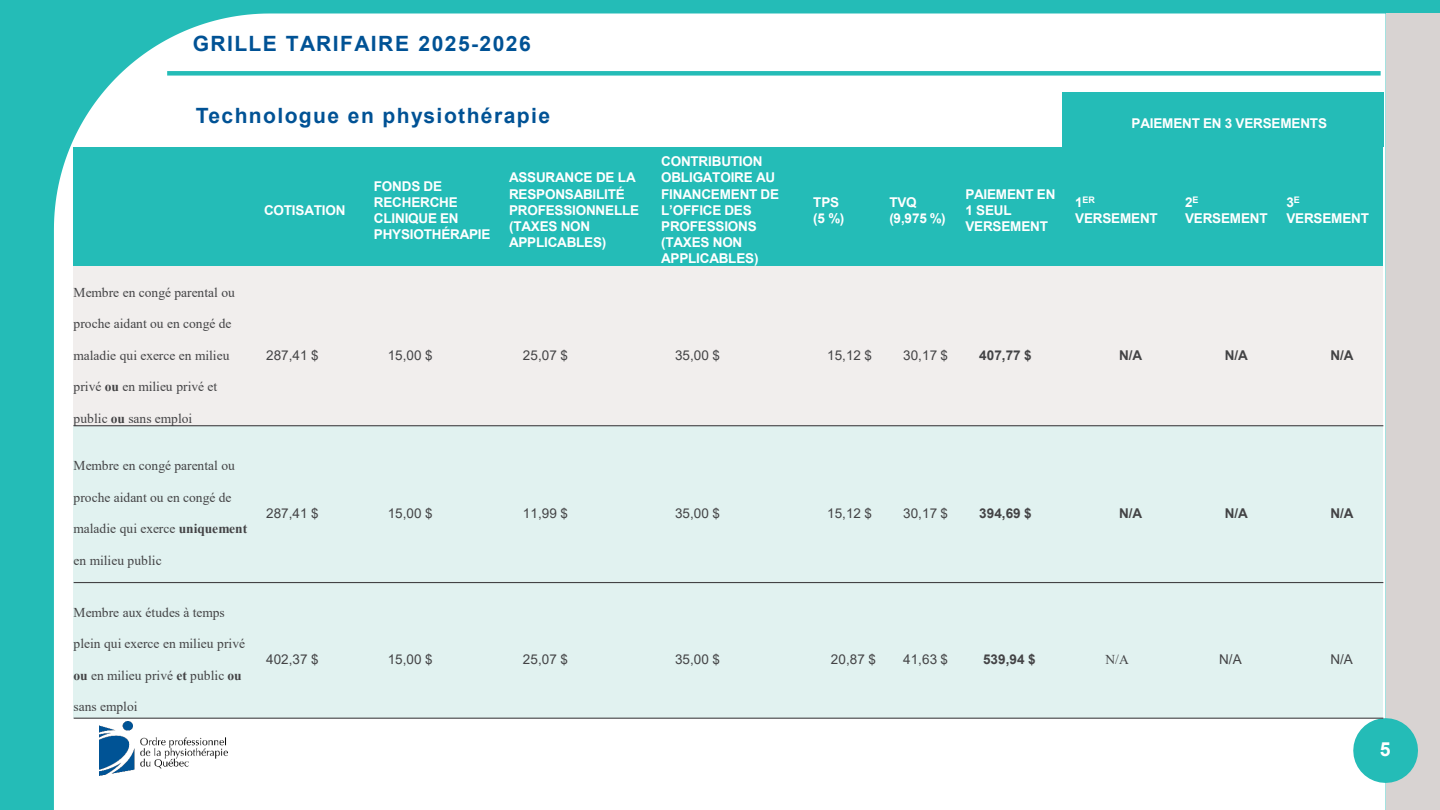
<style>
.page{position:relative;width:1440px;height:810px;background:#24bcb7}
.page>*{position:absolute;margin:0;border:0;box-sizing:border-box;transform-origin:0 0}
.t1{font:700 21px "Arial";letter-spacing:.07em;color:#005295}
.t2{font:700 19.5px "Arial";color:#fff}
.t3{font:700 13.5px/16.2px "Arial";letter-spacing:-.015em;color:#fff}
.t4{font:13.5px "Times New Roman";color:#434345}
.t5{font:13.5px "Arial";letter-spacing:.005em;color:#434345}
.t6{font:700 13.5px "Arial";letter-spacing:.005em;color:#434345}
.t7{font:700 9px "Arial";color:#fff}
.s1{font-size:13.5px}
.s2{font-weight:700}
</style>
<div class="page">
<div style="left:1386px;top:14px;width:54px;height:796px;background:#d8d3d2"></div>
<div style="left:54px;top:14px;width:1332px;height:796px;background:#fff"></div>
<svg style="left:1353px;top:718px;width:65px;height:65px"></svg>
<img style="left:99px;top:721px;width:129px;height:55px">
<div style="left:1062px;top:93px;width:321px;height:54px;background:#24bcb7"></div>
<div style="left:74px;top:147px;width:177px;height:119px;background:#24bcb7"></div>
<div style="left:251px;top:147px;width:110px;height:119px;background:#24bcb7"></div>
<div style="left:361px;top:147px;width:135px;height:119px;background:#24bcb7"></div>
<div style="left:496px;top:147px;width:152px;height:119px;background:#24bcb7"></div>
<div style="left:648px;top:147px;width:152px;height:119px;background:#24bcb7"></div>
<div style="left:800px;top:147px;width:76px;height:119px;background:#24bcb7"></div>
<div style="left:876px;top:147px;width:76px;height:119px;background:#24bcb7"></div>
<div style="left:952px;top:147px;width:110px;height:119px;background:#24bcb7"></div>
<div style="left:1062px;top:147px;width:110px;height:119px;background:#24bcb7"></div>
<div style="left:1172px;top:147px;width:102px;height:119px;background:#24bcb7"></div>
<div style="left:1274px;top:147px;width:109px;height:119px;background:#24bcb7"></div>
<div style="left:74px;top:266px;width:177px;height:160px;background:#f1eeed"></div>
<div style="left:251px;top:266px;width:110px;height:160px;background:#f1eeed"></div>
<div style="left:361px;top:266px;width:135px;height:160px;background:#f1eeed"></div>
<div style="left:496px;top:266px;width:152px;height:160px;background:#f1eeed"></div>
<div style="left:648px;top:266px;width:152px;height:160px;background:#f1eeed"></div>
<div style="left:800px;top:266px;width:76px;height:160px;background:#f1eeed"></div>
<div style="left:876px;top:266px;width:76px;height:160px;background:#f1eeed"></div>
<div style="left:952px;top:266px;width:110px;height:160px;background:#f1eeed"></div>
<div style="left:1062px;top:266px;width:110px;height:160px;background:#f1eeed"></div>
<div style="left:1172px;top:266px;width:102px;height:160px;background:#f1eeed"></div>
<div style="left:1274px;top:266px;width:109px;height:160px;background:#f1eeed"></div>
<div style="left:74px;top:426px;width:177px;height:157px;background:#e1f2f0"></div>
<div style="left:251px;top:426px;width:110px;height:157px;background:#e1f2f0"></div>
<div style="left:361px;top:426px;width:135px;height:157px;background:#e1f2f0"></div>
<div style="left:496px;top:426px;width:152px;height:157px;background:#e1f2f0"></div>
<div style="left:648px;top:426px;width:152px;height:157px;background:#e1f2f0"></div>
<div style="left:800px;top:426px;width:76px;height:157px;background:#e1f2f0"></div>
<div style="left:876px;top:426px;width:76px;height:157px;background:#e1f2f0"></div>
<div style="left:952px;top:426px;width:110px;height:157px;background:#e1f2f0"></div>
<div style="left:1062px;top:426px;width:110px;height:157px;background:#e1f2f0"></div>
<div style="left:1172px;top:426px;width:102px;height:157px;background:#e1f2f0"></div>
<div style="left:1274px;top:426px;width:109px;height:157px;background:#e1f2f0"></div>
<div style="left:74px;top:583px;width:177px;height:135px;background:#e1f2f0"></div>
<div style="left:251px;top:583px;width:110px;height:135px;background:#e1f2f0"></div>
<div style="left:361px;top:583px;width:135px;height:135px;background:#e1f2f0"></div>
<div style="left:496px;top:583px;width:152px;height:135px;background:#e1f2f0"></div>
<div style="left:648px;top:583px;width:152px;height:135px;background:#e1f2f0"></div>
<div style="left:800px;top:583px;width:76px;height:135px;background:#e1f2f0"></div>
<div style="left:876px;top:583px;width:76px;height:135px;background:#e1f2f0"></div>
<div style="left:952px;top:583px;width:110px;height:135px;background:#e1f2f0"></div>
<div style="left:1062px;top:583px;width:110px;height:135px;background:#e1f2f0"></div>
<div style="left:1172px;top:583px;width:102px;height:135px;background:#e1f2f0"></div>
<div style="left:1274px;top:583px;width:109px;height:135px;background:#e1f2f0"></div>
<hr style="left:74px;top:425px;width:1309px;height:1px;background:#434345">
<hr style="left:74px;top:582px;width:1309px;height:1px;background:#434345">
<hr style="left:74px;top:718px;width:1309px;height:1px;background:#434345">
<div style="left:167px;top:71px;width:1214px;height:5px;background:#24bcb7"></div>
<h2 class="t1" style="left:193px;top:29px;width:340px">GRILLE TARIFAIRE 2025-2026</h2>
<p class="t1" style="left:196px;top:101px;width:356px">Technologue en physiothérapie</p>
<p class="t3" style="left:264px;top:202px;width:83px">COTISATION</p>
<p class="t3" style="left:374px;top:178px;width:118px">FONDS DE<br>RECHERCHE<br>CLINIQUE EN<br>PHYSIOTHÉRAPIE</p>
<p class="t3" style="left:509px;top:170px;width:132px">ASSURANCE DE LA<br>RESPONSABILITÉ<br>PROFESSIONNELLE (TAXES NON<br>APPLICABLES)</p>
<p class="t3" style="left:661px;top:154px;width:119px">CONTRIBUTION<br>OBLIGATOIRE AU<br>FINANCEMENT DE<br>L’OFFICE DES<br>PROFESSIONS (TAXES NON<br>APPLICABLES)</p>
<p class="t3" style="left:1132px;top:115px;width:197px">PAIEMENT EN 3 VERSEMENTS</p>
<p class="t3" style="left:813px;top:194px;width:32px">TPS (5 %)</p>
<p class="t3" style="left:889px;top:194px;width:58px">TVQ (9,975 %)</p>
<p class="t3" style="left:965px;top:186px;width:92px">PAIEMENT EN<br>1 SEUL<br>VERSEMENT</p>
<p class="t7" style="left:1075px;top:193px;width:21px"><span class="s1">1</span>ER</p>
<p class="t3" style="left:1075px;top:210px;width:84px">VERSEMENT</p>
<p class="t3" style="left:1185px;top:194px;width:84px">2<sup>E<br></sup>VERSEMENT</p>
<p class="t3" style="left:1286px;top:194px;width:84px">3<sup>E<br></sup>VERSEMENT</p>
<p class="t4" style="left:74px;top:282px;width:163px">Membre en congé parental ou</p>
<p class="t4" style="left:74px;top:314px;width:159px">proche aidant ou en congé de</p>
<p class="t4" style="left:74px;top:345px;width:157px">maladie qui exerce en milieu</p>
<p class="t4" style="left:74px;top:377px;width:145px">privé <span class="s2">ou</span> en milieu privé et</p>
<p class="t4" style="left:74px;top:408px;width:120px">public <span class="s2">ou</span> sans emploi</p>
<p class="t4" style="left:74px;top:456px;width:163px">Membre en congé parental ou</p>
<p class="t4" style="left:74px;top:488px;width:159px">proche aidant ou en congé de</p>
<p class="t4" style="left:74px;top:519px;width:175px">maladie qui exerce <span class="s2">uniquement</span></p>
<p class="t4" style="left:74px;top:551px;width:90px">en milieu public</p>
<p class="t5" style="left:266px;top:346px;width:54px">287,41 $</p>
<p class="t5" style="left:388px;top:346px;width:46px">15,00 $</p>
<p class="t5" style="left:523px;top:346px;width:46px">25,07 $</p>
<p class="t5" style="left:675px;top:346px;width:46px">35,00 $</p>
<p class="t5" style="left:827px;top:346px;width:46px">15,12 $</p>
<p class="t5" style="left:903px;top:346px;width:46px">30,17 $</p>
<p class="t6" style="left:979px;top:345px;width:54px">407,77 $</p>
<p class="t6" style="left:1119px;top:346px;width:25px">N/A</p>
<p class="t6" style="left:1225px;top:346px;width:25px">N/A</p>
<p class="t6" style="left:1330px;top:346px;width:25px">N/A</p>
<p class="t5" style="left:266px;top:504px;width:54px">287,41 $</p>
<p class="t5" style="left:388px;top:504px;width:46px">15,00 $</p>
<p class="t5" style="left:523px;top:504px;width:46px">11,99 $</p>
<p class="t5" style="left:675px;top:504px;width:46px">35,00 $</p>
<p class="t5" style="left:827px;top:504px;width:46px">15,12 $</p>
<p class="t5" style="left:903px;top:504px;width:46px">30,17 $</p>
<p class="t6" style="left:979px;top:503px;width:54px">394,69 $</p>
<p class="t6" style="left:1119px;top:503px;width:25px">N/A</p>
<p class="t6" style="left:1225px;top:503px;width:25px">N/A</p>
<p class="t6" style="left:1330px;top:503px;width:25px">N/A</p>
<p class="t4" style="left:74px;top:602px;width:153px">Membre aux études à temps</p>
<p class="t4" style="left:74px;top:634px;width:173px">plein qui exerce en milieu privé</p>
<p class="t4" style="left:74px;top:665px;width:169px"><span class="s2">ou</span> en milieu privé <span class="s2">et</span> public <span class="s2">ou</span></p>
<p class="t4" style="left:74px;top:697px;width:66px">sans emploi</p>
<p class="t5" style="left:266px;top:650px;width:54px">402,37 $</p>
<p class="t5" style="left:388px;top:650px;width:46px">15,00 $</p>
<p class="t5" style="left:523px;top:650px;width:46px">25,07 $</p>
<p class="t5" style="left:675px;top:650px;width:46px">35,00 $</p>
<p class="t5" style="left:831px;top:650px;width:46px">20,87 $</p>
<p class="t5" style="left:903px;top:650px;width:46px">41,63 $</p>
<p class="t6" style="left:983px;top:650px;width:54px">539,94 $</p>
<p class="t4" style="left:1106px;top:650px;width:25px">N/A</p>
<p class="t5" style="left:1219px;top:650px;width:24px">N/A</p>
<p class="t5" style="left:1330px;top:650px;width:24px">N/A</p>
<h2 class="t2" style="left:1380px;top:736px;width:12px">5</h2>
</div>
